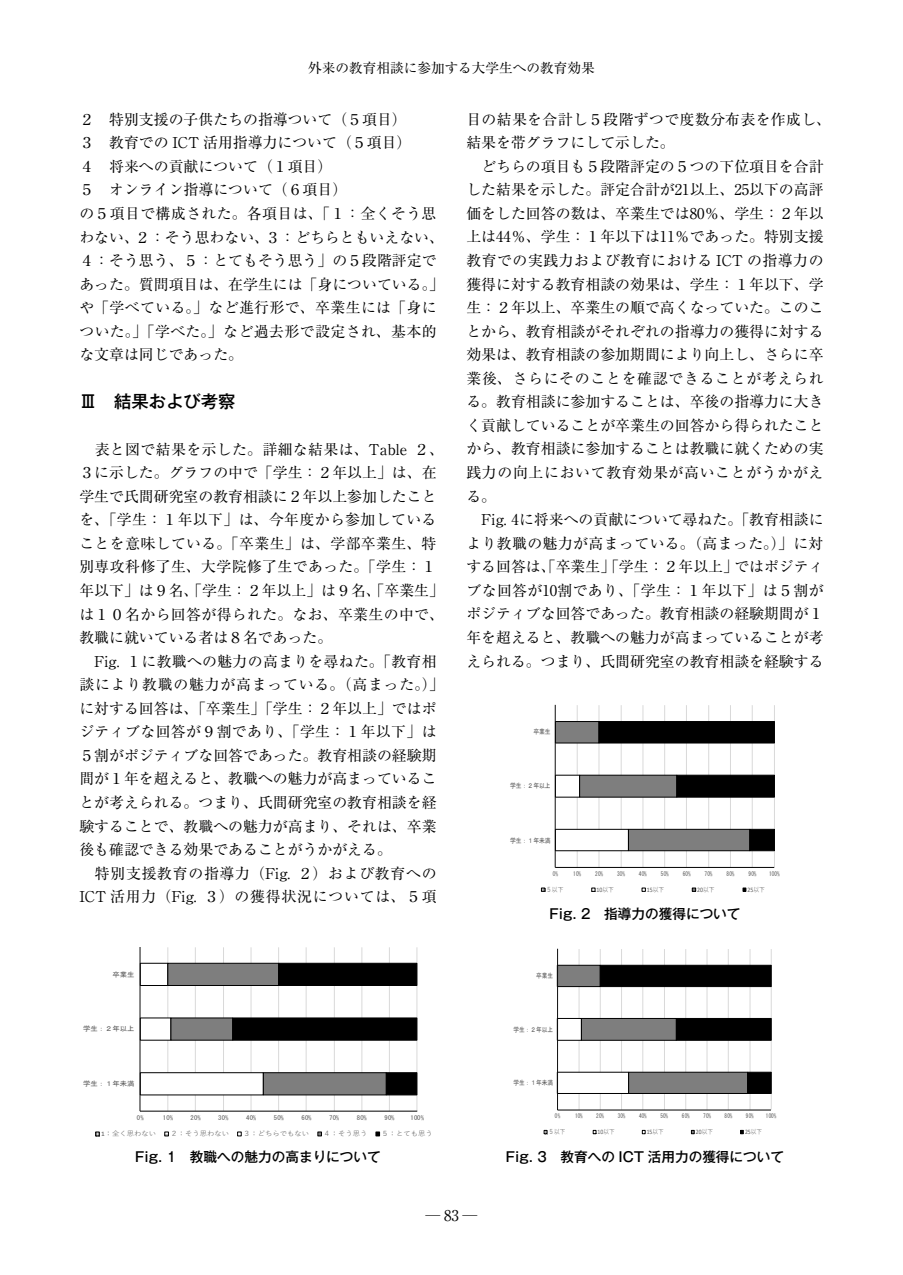
<style>
.page{position:relative;width:903px;height:1275px;background:#fff}
.page>*{position:absolute;margin:0;border:0;box-sizing:border-box;transform-origin:0 0}
.t1{font:500 17.32px "Gothic MB101 Pro";color:#000}
.t2{font:14.88px/23.6px "Ryumin Pro";color:#000}
.t3{font:300 14.88px "Gothic MB101 Pro";color:#000}
.t4{font:500 13.65px "Gothic MB101 Pro";color:#000}
.t5{font:13.65px "Ryumin Pro";color:#000}
.t6{font:6.83px "Yu Gothic";color:#595959;scale:1.07 1}
.t7{font:6.83px "MS Gothic";color:#595959;scale:.86 1}
.t8{font:6.83px "MS Gothic";color:#595959;scale:1.07 1}
.t9{font:6.83px "Calibri";letter-spacing:-.005em;color:#595959;scale:.86 1}
.t10{font:6.83px "Yu Gothic";color:#595959;scale:.86 1}
.t11{font:6.65px "MS Gothic";color:#595959;scale:.84 1}
.t12{font:6.65px "Calibri";color:#595959;scale:.84 1}
.t13{font:6.65px "Yu Gothic";color:#595959;scale:.84 1}
.t14{font:6.3px "MS Gothic";letter-spacing:.045em;color:#595959;scale:1.07 1}
.t15{font:6.12px "MS Gothic";letter-spacing:.05em;color:#595959;scale:.86 1}
.t16{font:6.12px "MS Gothic";letter-spacing:.05em;color:#595959;scale:.84 1}
.s1{font-family:"Yu Gothic"}
.s2{font-family:"Calibri"}
.s3{font-family:"Ryumin Pro";font-weight:400}
</style>
<div class="page">
<hr style="left:577px;top:705px;width:1px;height:162px;background:#d9d9d9">
<hr style="left:599px;top:705px;width:1px;height:162px;background:#d9d9d9">
<hr style="left:621px;top:705px;width:1px;height:162px;background:#d9d9d9">
<hr style="left:643px;top:705px;width:1px;height:162px;background:#d9d9d9">
<hr style="left:664px;top:705px;width:1px;height:162px;background:#d9d9d9">
<hr style="left:686px;top:705px;width:1px;height:162px;background:#d9d9d9">
<hr style="left:708px;top:705px;width:1px;height:162px;background:#d9d9d9">
<hr style="left:730px;top:705px;width:1px;height:162px;background:#d9d9d9">
<hr style="left:752px;top:705px;width:1px;height:162px;background:#d9d9d9">
<hr style="left:774px;top:705px;width:1px;height:162px;background:#d9d9d9">
<svg style="left:556px;top:721px;width:218px;height:130px"></svg>
<div style="left:749px;top:829px;width:25px;height:22px;border:1px solid #000"></div>
<div style="left:677px;top:775px;width:98px;height:22px;border:1px solid #000"></div>
<div style="left:599px;top:721px;width:175px;height:22px;border:1px solid #000"></div>
<hr style="left:555px;top:867px;width:219px;height:1px;background:#000">
<hr style="left:555px;top:705px;width:1px;height:162px;background:#0d0d0d">
<svg style="left:541px;top:888px;width:4px;height:4px"></svg>
<svg style="left:591px;top:888px;width:4px;height:4px"></svg>
<svg style="left:692px;top:888px;width:4px;height:3px"></svg>
<hr style="left:579px;top:949px;width:1px;height:161px;background:#d9d9d9">
<hr style="left:600px;top:949px;width:1px;height:161px;background:#d9d9d9">
<hr style="left:621px;top:949px;width:1px;height:161px;background:#d9d9d9">
<hr style="left:642px;top:949px;width:1px;height:161px;background:#d9d9d9">
<hr style="left:664px;top:949px;width:1px;height:161px;background:#d9d9d9">
<hr style="left:685px;top:949px;width:1px;height:161px;background:#d9d9d9">
<hr style="left:707px;top:949px;width:1px;height:161px;background:#d9d9d9">
<hr style="left:728px;top:949px;width:1px;height:161px;background:#d9d9d9">
<hr style="left:750px;top:949px;width:1px;height:161px;background:#d9d9d9">
<hr style="left:771px;top:949px;width:1px;height:161px;background:#d9d9d9">
<div style="left:557px;top:1072px;width:72px;height:22px;border:1px solid #000"></div>
<div style="left:628px;top:1072px;width:120px;height:22px;border:1px solid #000"></div>
<svg style="left:558px;top:965px;width:213px;height:128px"></svg>
<div style="left:747px;top:1072px;width:24px;height:22px;border:1px solid #000"></div>
<div style="left:676px;top:1018px;width:95px;height:22px;border:1px solid #000"></div>
<div style="left:600px;top:965px;width:171px;height:22px;border:1px solid #000"></div>
<hr style="left:557px;top:1110px;width:214px;height:1px;background:#000">
<hr style="left:557px;top:949px;width:1px;height:161px;background:#0d0d0d">
<svg style="left:544px;top:1130px;width:3px;height:4px"></svg>
<svg style="left:691px;top:1130px;width:3px;height:4px"></svg>
<svg style="left:740px;top:1130px;width:3px;height:4px"></svg>
<hr style="left:168px;top:947px;width:1px;height:164px;background:#d9d9d9">
<hr style="left:195px;top:947px;width:1px;height:164px;background:#d9d9d9">
<hr style="left:223px;top:947px;width:1px;height:164px;background:#d9d9d9">
<hr style="left:251px;top:947px;width:1px;height:164px;background:#d9d9d9">
<hr style="left:278px;top:947px;width:1px;height:164px;background:#d9d9d9">
<hr style="left:306px;top:947px;width:1px;height:164px;background:#d9d9d9">
<hr style="left:334px;top:947px;width:1px;height:164px;background:#d9d9d9">
<hr style="left:362px;top:947px;width:1px;height:164px;background:#d9d9d9">
<hr style="left:389px;top:947px;width:1px;height:164px;background:#d9d9d9">
<hr style="left:417px;top:947px;width:1px;height:164px;background:#d9d9d9">
<svg style="left:141px;top:963px;width:276px;height:132px"></svg>
<div style="left:386px;top:1072px;width:31px;height:23px;border:1px solid #000"></div>
<div style="left:232px;top:1018px;width:185px;height:22px;border:1px solid #000"></div>
<div style="left:278px;top:963px;width:139px;height:23px;border:1px solid #000"></div>
<hr style="left:140px;top:1111px;width:277px;height:1px;background:#000">
<hr style="left:140px;top:947px;width:1px;height:164px;background:#0d0d0d">
<svg style="left:95px;top:1132px;width:5px;height:4px"></svg>
<svg style="left:164px;top:1132px;width:5px;height:4px"></svg>
<svg style="left:237px;top:1132px;width:4px;height:4px"></svg>
<svg style="left:318px;top:1132px;width:4px;height:4px"></svg>
<svg style="left:376px;top:1132px;width:4px;height:4px"></svg>
<p class="t5" style="left:308px;top:57px;width:288px">外来の教育相談に参加する大学生への教育効果</p>
<p class="t2" style="left:79px;top:106px;width:366px">２　特別支援の子供たちの指導ついて（５項目）<br>３　教育での ICT 活用指導力について（５項目）<br>４　将来への貢献について（１項目）<br>５　オンライン指導について（６項目）<br>の５項目で構成された。各項目は、「１：全くそう思わない、２：そう思わない、３：どちらともいえない、<br>４：そう思う、５：とてもそう思う」の５段階評定であった。質問項目は、在学生には「身についている。」や「学べている。」など進行形で、卒業生には「身についた。」「学べた。」など過去形で設定され、基本的な文章は同じであった。</p>
<p class="t1" style="left:79px;top:387px;width:158px">Ⅲ　結果および考察</p>
<p class="t2" style="left:79px;top:436px;width:366px">　表と図で結果を示した。詳細な結果は、Table ２、<br>３に示した。グラフの中で「学生：２年以上」は、在学生で氏間研究室の教育相談に２年以上参加したことを、「学生：１年以下」は、今年度から参加していることを意味している。「卒業生」は、学部卒業生、特別専攻科修了生、大学院修了生であった。「学生：１年以下」は９名、「学生：２年以上」は９名、「卒業生」は１０名から回答が得られた。なお、卒業生の中で、教職に就いている者は８名であった。<br>　Fig. １に教職への魅力の高まりを尋ねた。「教育相談により教職の魅力が高まっている。（高まった。）」に対する回答は、「卒業生」「学生：２年以上」ではポジティブな回答が９割であり、「学生：１年以下」は<br>５割がポジティブな回答であった。教育相談の経験期間が１年を超えると、教職への魅力が高まっていることが考えられる。つまり、氏間研究室の教育相談を経験することで、教職への魅力が高まり、それは、卒業後も確認できる効果であることがうかがえる。<br>　特別支援教育の指導力（Fig. ２）および教育への<br>ICT 活用力（Fig. ３）の獲得状況については、５項</p>
<p class="t2" style="left:466px;top:106px;width:366px">目の結果を合計し５段階ずつで度数分布表を作成し、結果を帯グラフにして示した。<br>　どちらの項目も５段階評定の５つの下位項目を合計した結果を示した。評定合計が21以上、25以下の高評価をした回答の数は、卒業生では80％、学生：２年以上は44％、学生：１年以下は11％であった。特別支援教育での実践力および教育における ICT の指導力の獲得に対する教育相談の効果は、学生：１年以下、学生：２年以上、卒業生の順で高くなっていた。このことから、教育相談がそれぞれの指導力の獲得に対する効果は、教育相談の参加期間により向上し、さらに卒業後、さらにそのことを確認できることが考えられる。教育相談に参加することは、卒後の指導力に大きく貢献していることが卒業生の回答から得られたことから、教育相談に参加することは教職に就くための実践力の向上において教育効果が高いことがうかがえる。<br>　Fig. 4に将来への貢献について尋ねた。「教育相談により教職の魅力が高まっている。（高まった。）」に対する回答は、「卒業生」「学生：２年以上」ではポジティブな回答が10割であり、「学生：１年以下」は５割がポジティブな回答であった。教育相談の経験期間が１年を超えると、教職への魅力が高まっていることが考えられる。つまり、氏間研究室の教育相談を経験する</p>
<p class="t7" style="left:533px;top:728px;width:22px">卒業生</p>
<p class="t7" style="left:510px;top:782px;width:49px">学生：２年以上</p>
<p class="t7" style="left:510px;top:837px;width:49px">学生：１年未満</p>
<p class="t15" style="left:553px;top:871px;width:8px">0%</p>
<p class="t15" style="left:573px;top:871px;width:11px">10%</p>
<p class="t15" style="left:595px;top:871px;width:11px">20%</p>
<p class="t15" style="left:617px;top:871px;width:11px">30%</p>
<p class="t15" style="left:639px;top:871px;width:11px">40%</p>
<p class="t15" style="left:661px;top:871px;width:11px">50%</p>
<p class="t15" style="left:683px;top:871px;width:11px">60%</p>
<p class="t15" style="left:705px;top:871px;width:11px">70%</p>
<p class="t15" style="left:726px;top:871px;width:11px">80%</p>
<p class="t15" style="left:748px;top:871px;width:11px">90%</p>
<p class="t15" style="left:769px;top:871px;width:14px">100%</p>
<p class="t10" style="left:546px;top:883px;width:22px">５以下</p>
<p class="t9" style="left:596px;top:885px;width:22px">10<span class="s1">以下</span></p>
<p class="t9" style="left:647px;top:885px;width:22px">15<span class="s1">以下</span></p>
<p class="t9" style="left:697px;top:885px;width:22px">20<span class="s1">以下</span></p>
<p class="t9" style="left:747px;top:885px;width:22px">25<span class="s1">以下</span></p>
<p class="t4" style="left:549px;top:902px;width:193px">Fig. 2　指導力の獲得について</p>
<p class="t8" style="left:112px;top:971px;width:22px">卒業生</p>
<p class="t11" style="left:536px;top:972px;width:22px">卒業生</p>
<p class="t8" style="left:83px;top:1025px;width:50px">学生：２年以上</p>
<p class="t11" style="left:513px;top:1026px;width:49px">学生：２年以上</p>
<p class="t8" style="left:83px;top:1080px;width:50px">学生：１年未満</p>
<p class="t11" style="left:513px;top:1080px;width:49px">学生：１年未満</p>
<p class="t14" style="left:137px;top:1114px;width:8px">0%</p>
<p class="t14" style="left:163px;top:1114px;width:11px">10%</p>
<p class="t14" style="left:191px;top:1114px;width:11px">20%</p>
<p class="t14" style="left:218px;top:1114px;width:11px">30%</p>
<p class="t14" style="left:246px;top:1114px;width:11px">40%</p>
<p class="t14" style="left:274px;top:1114px;width:11px">50%</p>
<p class="t14" style="left:301px;top:1114px;width:11px">60%</p>
<p class="t14" style="left:329px;top:1114px;width:11px">70%</p>
<p class="t14" style="left:357px;top:1114px;width:11px">80%</p>
<p class="t14" style="left:384px;top:1114px;width:11px">90%</p>
<p class="t14" style="left:410px;top:1114px;width:14px">100%</p>
<p class="t16" style="left:555px;top:1113px;width:8px">0%</p>
<p class="t16" style="left:575px;top:1113px;width:11px">10%</p>
<p class="t16" style="left:596px;top:1113px;width:11px">20%</p>
<p class="t16" style="left:618px;top:1113px;width:11px">30%</p>
<p class="t16" style="left:639px;top:1113px;width:11px">40%</p>
<p class="t16" style="left:660px;top:1113px;width:11px">50%</p>
<p class="t16" style="left:682px;top:1113px;width:11px">60%</p>
<p class="t16" style="left:703px;top:1113px;width:11px">70%</p>
<p class="t16" style="left:724px;top:1113px;width:11px">80%</p>
<p class="t16" style="left:746px;top:1113px;width:11px">90%</p>
<p class="t16" style="left:766px;top:1113px;width:14px">100%</p>
<p class="t6" style="left:101px;top:1127px;width:53px"><span class="s2">1</span>：全く思わない</p>
<p class="t6" style="left:170px;top:1127px;width:56px">２：そう思わない</p>
<p class="t6" style="left:243px;top:1127px;width:63px">３：どちらでもない</p>
<p class="t6" style="left:323px;top:1127px;width:43px">４：そう思う</p>
<p class="t6" style="left:381px;top:1127px;width:50px">５：とても思う</p>
<p class="t4" style="left:135px;top:1145px;width:247px">Fig. 1　教職への魅力の高まりについて</p>
<p class="t13" style="left:548px;top:1125px;width:22px">５以下</p>
<p class="t12" style="left:598px;top:1127px;width:22px">10<span class="s1">以下</span></p>
<p class="t12" style="left:647px;top:1127px;width:22px">15<span class="s1">以下</span></p>
<p class="t12" style="left:696px;top:1127px;width:22px">20<span class="s1">以下</span></p>
<p class="t12" style="left:745px;top:1127px;width:22px">25<span class="s1">以下</span></p>
<p class="t4" style="left:506px;top:1145px;width:280px">Fig. 3　教育への ICT 活用力の獲得について</p>
<p class="t3" style="left:425px;top:1203px;width:54px">― <span class="s3">83</span> ―</p>
</div>
